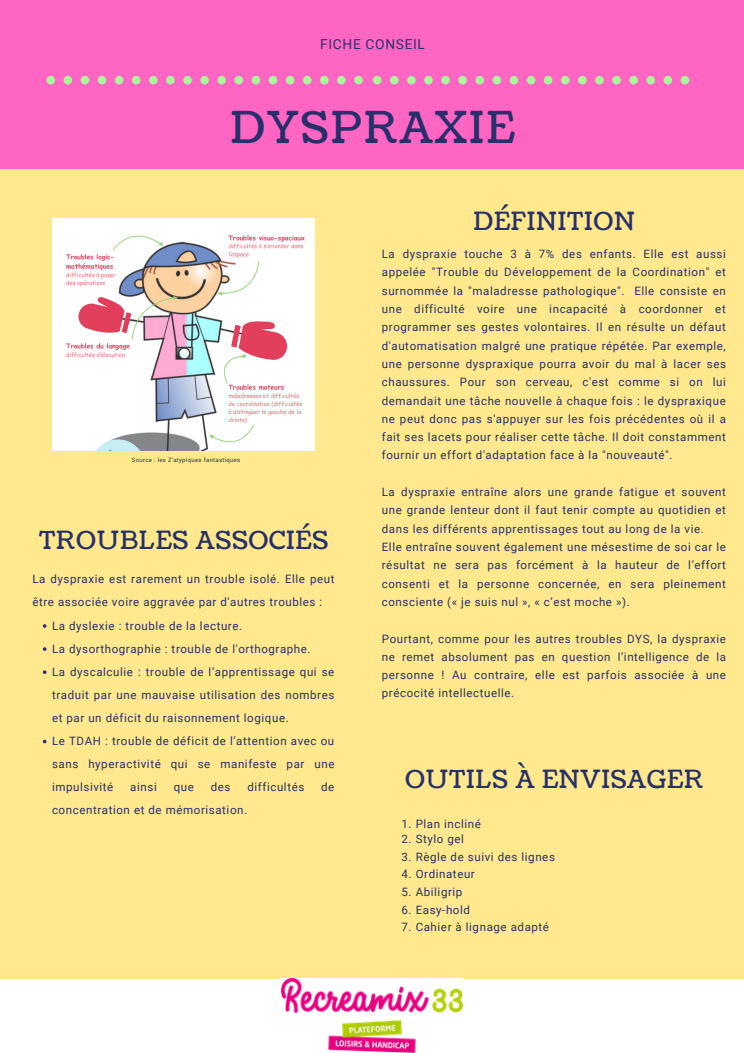
<style>
.page{position:relative;width:744px;height:1053px;background:#fff}
.page>*{position:absolute;margin:0;border:0;box-sizing:border-box;transform-origin:0 0}
.t1{font:43.72px "Coustard";letter-spacing:.05em;color:#27306b}
.t2{font:25px "Coustard";letter-spacing:.03em;color:#27306b}
.t3{font:13.76px "Roboto";letter-spacing:.05em;color:#27306b}
.t4{font:11.56px/18.3px "Roboto";letter-spacing:.05em;color:#27306b;text-align:justify}
.t5{font:6px "Roboto";letter-spacing:.05em;color:#27306b}
</style>
<div class="page">
<div style="left:0;top:0;width:744px;height:1052px;background:#ffe88d"></div>
<img style="left:52px;top:219px;width:263px;height:231px">
<div style="left:0;top:0;width:744px;height:169px;background:#ff66c4"></div>
<svg style="left:46px;top:76px;width:317px;height:8px"></svg>
<svg style="left:373px;top:76px;width:316px;height:8px"></svg>
<svg style="left:43px;top:647px;width:3px;height:4px"></svg>
<svg style="left:43px;top:670px;width:3px;height:4px"></svg>
<div style="left:0;top:979px;width:744px;height:73px;background:#fff"></div>
<img style="left:281px;top:978px;width:182px;height:74px">
<p class="t3" style="left:320px;top:36px;width:106px">FICHE CONSEIL</p>
<p class="t1" style="left:230px;top:99px;width:286px">DYSPRAXIE</p>
<p class="t5" style="left:132px;top:456px;width:110px">Source : les Z'atypiques fantastiques</p>
<p class="t2" style="left:39px;top:523px;width:291px">TROUBLES ASSOCIÉS</p>
<p class="t4" style="left:32px;top:568px;width:304px;line-height:23.1px">La dyspraxie est rarement un trouble isolé. Elle peut être associée voire aggravée par d'autres troubles :</p>
<p class="t4" style="left:52px;top:616px;width:192px">La dyslexie : trouble de la lecture.</p>
<p class="t4" style="left:52px;top:639px;width:260px">La dysorthographie : trouble de l'orthographe.</p>
<p class="t4" style="left:52px;top:660px;width:284px;line-height:23.1px">La dyscalculie : trouble de l’apprentissage qui se traduit par une mauvaise utilisation des nombres et par un déficit du raisonnement logique.</p>
<p class="t4" style="left:52px;top:729px;width:284px;line-height:23.1px">Le TDAH : trouble de déficit de l’attention avec ou sans hyperactivité qui se manifeste par une impulsivité</p>
<p class="t4" style="left:130px;top:778px;width:28px">ainsi</p>
<p class="t4" style="left:174px;top:778px;width:22px">que</p>
<p class="t4" style="left:211px;top:778px;width:21px">des</p>
<p class="t4" style="left:247px;top:778px;width:58px">difficultés</p>
<p class="t4" style="left:321px;top:778px;width:15px">de</p>
<p class="t4" style="left:52px;top:801px;width:197px">concentration et de mémorisation.</p>
<p class="t2" style="left:473px;top:204px;width:163px">DÉFINITION</p>
<p class="t4" style="left:382px;top:245px;width:346px">La dyspraxie touche 3 à 7% des enfants. Elle est aussi appelée "Trouble du Développement de la Coordination" et surnommée la "maladresse pathologique". Elle consiste en une difficulté voire une incapacité à coordonner et programmer ses gestes volontaires. Il en résulte un défaut d'automatisation malgré une pratique répétée. Par exemple, une personne dyspraxique pourra avoir du mal à lacer ses chaussures. Pour son cerveau, c'est comme si on lui demandait une tâche nouvelle à chaque fois : le dyspraxique ne peut donc pas s'appuyer sur les fois précédentes où il a fait ses lacets pour réaliser cette tâche. Il doit constamment fournir un effort d'adaptation face à la "nouveauté".</p>
<p class="t4" style="left:382px;top:483px;width:346px">La dyspraxie entraîne alors une grande fatigue et souvent une grande lenteur dont il faut tenir compte au quotidien et dans les différents apprentissages tout au long de la vie.</p>
<p class="t4" style="left:382px;top:538px;width:346px">Elle entraîne souvent également une mésestime de soi car le résultat ne sera pas forcément à la hauteur de l’effort consenti et la personne concernée, en sera pleinement consciente (« je suis nul », « c’est moche »).</p>
<p class="t4" style="left:382px;top:629px;width:346px">Pourtant, comme pour les autres troubles DYS, la dyspraxie ne remet absolument pas en question l’intelligence de la personne ! Au contraire, elle est parfois associée à une précocité intellectuelle.</p>
<p class="t2" style="left:405px;top:762px;width:300px">OUTILS À ENVISAGER</p>
<p class="t4" style="left:402px;top:814px;width:81px">1. Plan incliné</p>
<p class="t4" style="left:402px;top:847px;width:155px">3. Règle de suivi des lignes</p>
<p class="t4" style="left:402px;top:864px;width:75px">4. Ordinateur</p>
<p class="t4" style="left:402px;top:882px;width:62px">5. Abiligrip</p>
<p class="t4" style="left:402px;top:900px;width:70px">6. Easy-hold</p>
<p class="t4" style="left:402px;top:918px;width:149px">7. Cahier à lignage adapté</p>
<p class="t4" style="left:402px;top:830px;width:64px">2. Stylo gel</p>
</div>
